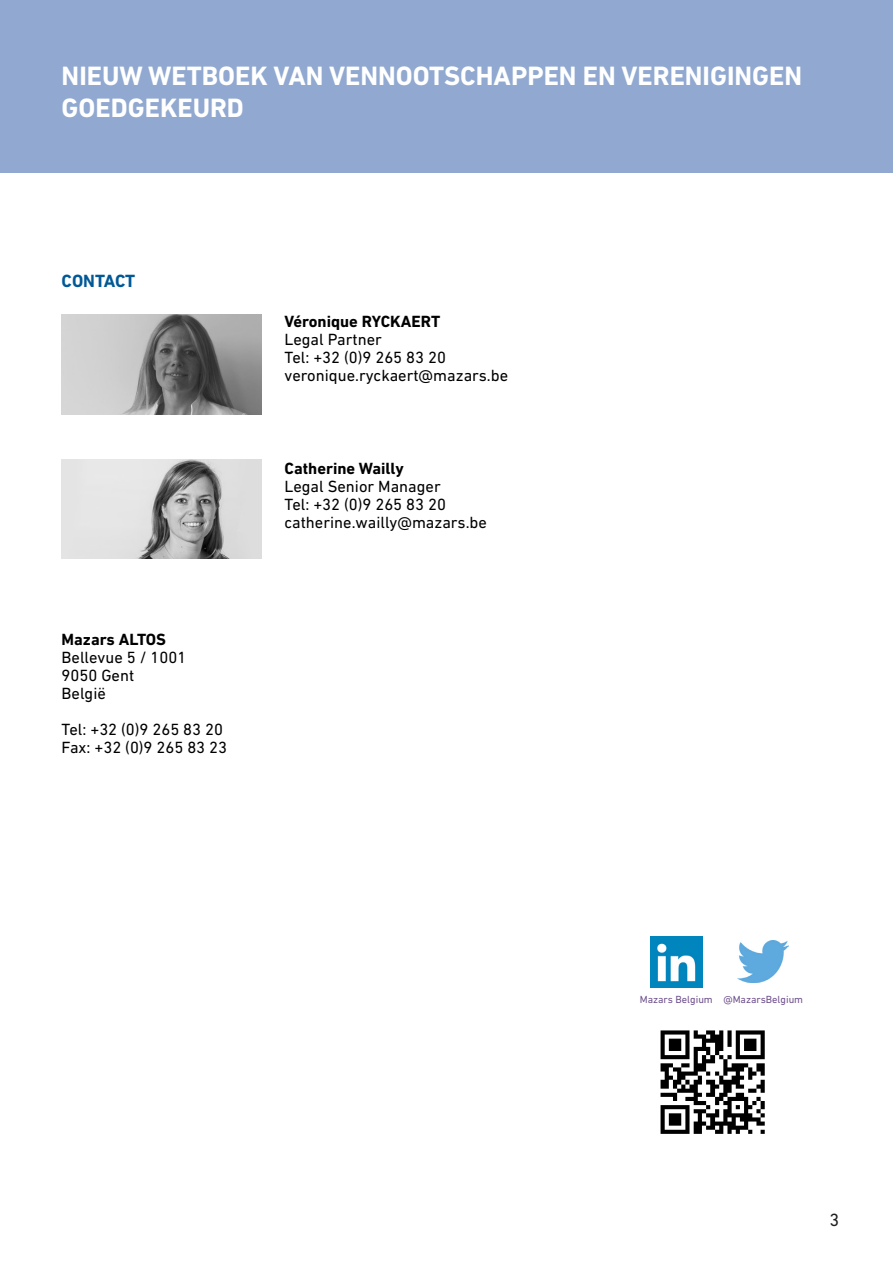
<style>
.page{position:relative;width:893px;height:1263px;background:#fff}
.page>*{position:absolute;margin:0;border:0;box-sizing:border-box;transform-origin:0 0}
.t1{font:700 27px "DIN Next LT Pro";color:#fff}
.t2{font:700 18px "DIN Next LT Pro";letter-spacing:-.005em;color:#005996}
.t3{font:18px "DIN Next LT Pro";color:#231f20}
.t4{font:16.5px "DIN Next LT Pro";color:#000}
.t5{font:700 16.5px "DIN Next LT Pro";color:#000}
.t6{font:10.5px "DIN Next LT Pro";color:#6f508d}
</style>
<div class="page">
<img style="left:650px;top:936px;width:52px;height:51px">
<img style="left:737px;top:941px;width:52px;height:41px">
<img style="left:660px;top:1030px;width:105px;height:104px">
<div style="left:0;top:0;width:893px;height:173px;background:#91a9d0"></div>
<img style="left:62px;top:315px;width:199px;height:99px">
<img style="left:62px;top:459px;width:199px;height:99px">
<p class="t1" style="left:62px;top:60px;width:742px">NIEUW WETBOEK VAN VENNOOTSCHAPPEN EN VERENIGINGEN</p>
<p class="t1" style="left:62px;top:92px;width:184px">GOEDGEKEURD</p>
<p class="t2" style="left:62px;top:270px;width:75px">CONTACT</p>
<p class="t5" style="left:62px;top:629px;width:106px">Mazars ALTOS</p>
<p class="t4" style="left:62px;top:647px;width:126px">Bellevue 5 / 1001</p>
<p class="t4" style="left:62px;top:665px;width:74px">9050 Gent</p>
<p class="t4" style="left:62px;top:683px;width:46px">België</p>
<p class="t4" style="left:62px;top:719px;width:163px">Tel: +32 (0)9 265 83 20</p>
<p class="t4" style="left:62px;top:737px;width:167px">Fax: +32 (0)9 265 83 23</p>
<p class="t5" style="left:285px;top:312px;width:157px">Véronique RYCKAERT</p>
<p class="t4" style="left:285px;top:330px;width:99px">Legal Partner</p>
<p class="t4" style="left:285px;top:348px;width:163px">Tel: +32 (0)9 265 83 20</p>
<p class="t4" style="left:285px;top:366px;width:225px">veronique.ryckaert@mazars.be</p>
<p class="t5" style="left:285px;top:459px;width:121px">Catherine Wailly</p>
<p class="t4" style="left:285px;top:477px;width:158px">Legal Senior Manager</p>
<p class="t4" style="left:285px;top:495px;width:163px">Tel: +32 (0)9 265 83 20</p>
<p class="t4" style="left:285px;top:513px;width:204px">catherine.wailly@mazars.be</p>
<p class="t6" style="left:640px;top:994px;width:75px">Mazars Belgium</p>
<p class="t6" style="left:723px;top:994px;width:81px">@MazarsBelgium</p>
<p class="t3" style="left:829px;top:1209px;width:11px">3</p>
</div>
